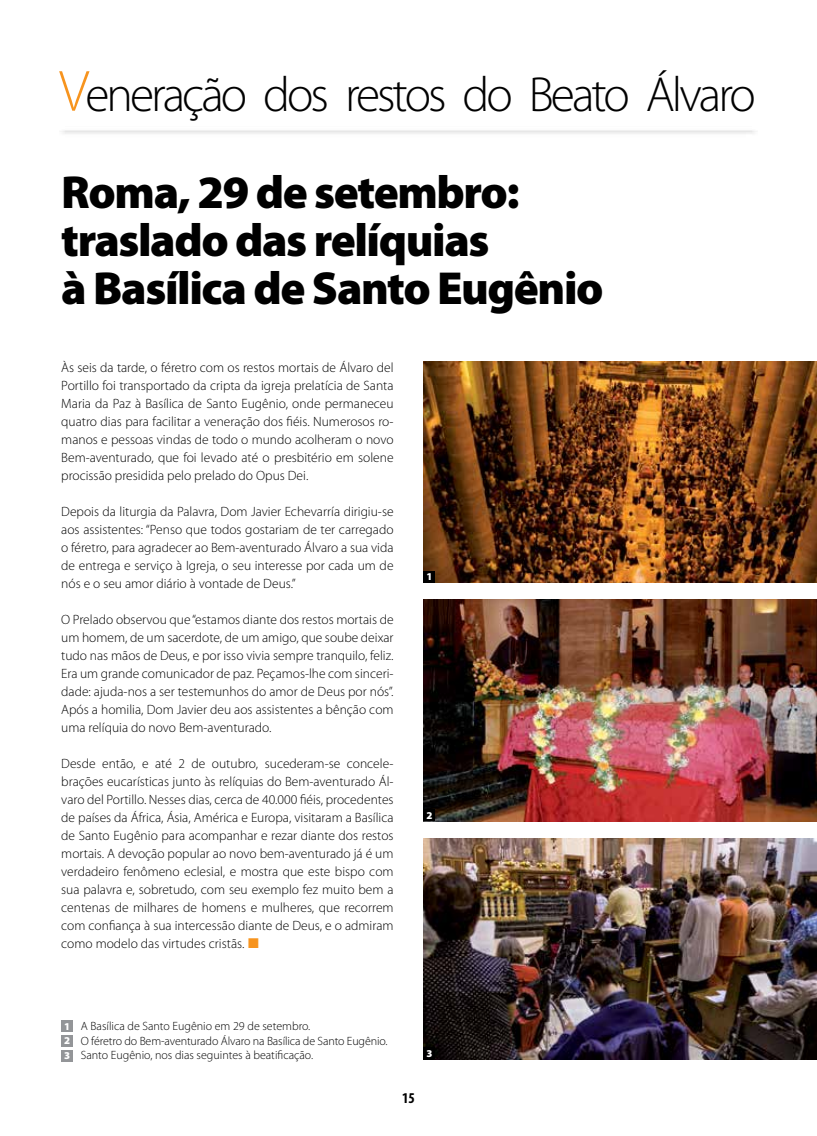
<style>
.page{position:relative;width:817px;height:1136px;background:#fff}
.page>*{position:absolute;margin:0;border:0;box-sizing:border-box;transform-origin:0 0}
.t1{font:300 49.5px "Myriad Pro";letter-spacing:-.06em;color:#000}
.t2{font:900 46.5px/48px "Myriad Pro";letter-spacing:-.03em;color:#000}
.t3{font:700 condensed 15px "Myriad Pro";color:#000}
.t4{font:300 13.5px/18px "Myriad Pro";color:#000;text-align:justify}
.t5{font:300 12px/14.7px "Myriad Pro";color:#000}
.t6{font:900 10.5px "Myriad Pro";color:#fff}
.s1{font-size:58.5px;color:#f7941e}
.s2{font-weight:900;font-size:10.5px;color:#fff}
</style>
<div class="page">
<img style="left:423px;top:361px;width:393px;height:222px">
<img style="left:423px;top:600px;width:393px;height:221px">
<img style="left:423px;top:838px;width:393px;height:221px">
<div style="left:423px;top:1047px;width:12px;height:12px;background:#000"></div>
<div style="left:423px;top:809px;width:12px;height:12px;background:#000"></div>
<div style="left:423px;top:571px;width:12px;height:12px;background:#000"></div>
<div style="left:61px;top:1019px;width:12px;height:12px;background:#939598"></div>
<div style="left:61px;top:1034px;width:12px;height:12px;background:#939598"></div>
<div style="left:61px;top:1049px;width:12px;height:12px;background:#939598"></div>
<h1 class="t1" style="left:59px;top:64px;width:698px"><span class="s1">V</span>eneração dos restos do Beato Álvaro</h1>
<h2 class="t2" style="left:61px;top:166px;width:543px">Roma, 29 de setembro: traslado das relíquias<br>à Basílica de Santo Eugênio</h2>
<p class="t4" style="left:61px;top:358px;width:334px">Às seis da tarde, o féretro com os restos mortais de Álvaro del Portillo foi transportado da cripta da igreja prelatícia de Santa Maria da Paz à Basílica de Santo Eugênio, onde permaneceu quatro dias para facilitar a veneração dos fiéis. Numerosos ro&shy;manos e pessoas vindas de todo o mundo acolheram o novo Bem-aventurado, que foi levado até o presbitério em solene procissão presidida pelo prelado do Opus Dei.</p>
<p class="t4" style="left:61px;top:502px;width:334px">Depois da liturgia da Palavra, Dom Javier Echevarría dirigiu-se aos assistentes: “Penso que todos gostariam de ter carregado o féretro, para agradecer ao Bem-aventurado Álvaro a sua vida de entrega e serviço à Igreja, o seu interesse por cada um de nós e o seu amor diário à vontade de Deus.”</p>
<p class="t4" style="left:61px;top:610px;width:334px">O Prelado observou que “estamos diante dos restos mortais de um homem, de um sacerdote, de um amigo, que soube deixar tudo nas mãos de Deus, e por isso vivia sempre tranquilo, feliz.<br>Era um grande comunicador de paz. Peçamos-lhe com sinceri&shy;dade: ajuda-nos a ser testemunhos do amor de Deus por nós”.<br>Após a homilia, Dom Javier deu aos assistentes a bênção com uma relíquia do novo Bem-aventurado.</p>
<p class="t4" style="left:61px;top:754px;width:334px">Desde então, e até 2 de outubro, sucederam-se concele&shy;brações eucarísticas junto às relíquias do Bem-aventurado Ál&shy;varo del Portillo. Nesses dias, cerca de 40.000 fiéis, procedentes de países da África, Ásia, América e Europa, visitaram a Basílica de Santo Eugênio para acompanhar e rezar diante dos restos mortais. A devoção popular ao novo bem-aventurado já é um verdadeiro fenômeno eclesial, e mostra que este bispo com sua palavra e, sobretudo, com seu exemplo fez muito bem a centenas de milhares de homens e mulheres, que recorrem com confiança à sua intercessão diante de Deus, e o admiram como modelo das virtudes cristãs.</p>
<p class="t6" style="left:426px;top:570px;width:8px">1</p>
<p class="t6" style="left:426px;top:808px;width:8px">2</p>
<p class="t5" style="left:64px;top:1018px;width:325px"><span class="s2">1</span> A Basílica de Santo Eugênio em 29 de setembro.<br><span class="s2">2</span> O féretro do Bem-aventurado Álvaro na Basílica de Santo Eugênio.<br><span class="s2">3</span> Santo Eugênio, nos dias seguintes à beatificação.</p>
<p class="t6" style="left:426px;top:1046px;width:8px">3</p>
<p class="t3" style="left:402px;top:1088px;width:14px">15</p>
</div>
